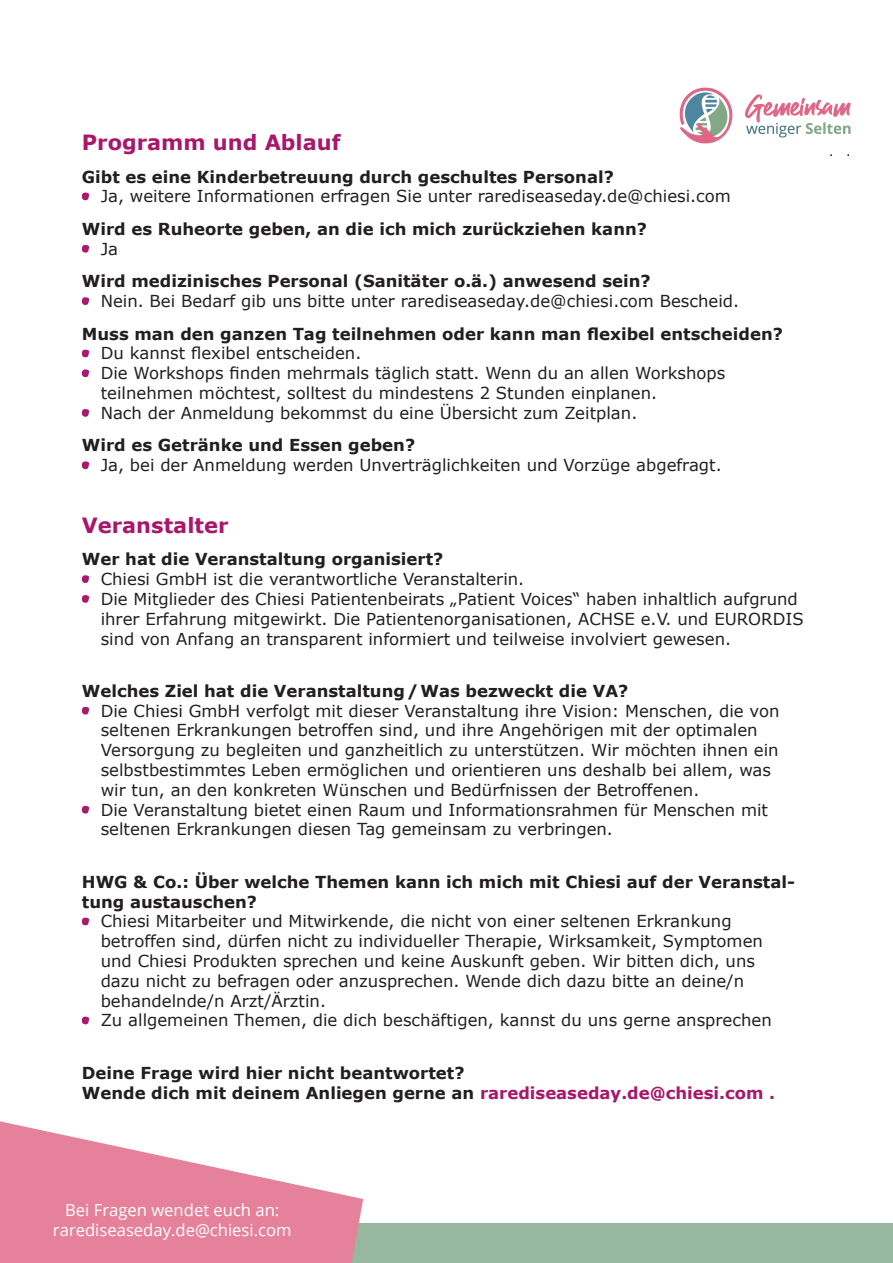
<style>
.page{position:relative;width:893px;height:1263px;background:#fff}
.page>*{position:absolute;margin:0;border:0;box-sizing:border-box;transform-origin:0 0}
.t1{font:700 21px "Verdana";color:#a9176b}
.t2{font:16.65px/20px "Open Sans";color:#fff;text-align:center}
.t3{font:16.5px/19.8px "Verdana";color:#231f20}
.t4{font:700 16.5px/19.8px "Verdana";color:#231f20}
.s1{color:#a9176b}
</style>
<div class="page">
<div style="left:323px;top:1223px;width:570px;height:40px;background:#97b89e"></div>
<svg style="left:0;top:1121px;width:363px;height:142px;fill:#e6819c"></svg>
<img style="left:679px;top:87px;width:172px;height:57px">
<svg style="left:82px;top:193px;width:7px;height:7px"></svg>
<svg style="left:82px;top:245px;width:7px;height:8px"></svg>
<svg style="left:82px;top:297px;width:7px;height:8px"></svg>
<svg style="left:82px;top:350px;width:7px;height:7px"></svg>
<svg style="left:82px;top:369px;width:7px;height:8px"></svg>
<svg style="left:82px;top:409px;width:7px;height:8px"></svg>
<svg style="left:82px;top:461px;width:7px;height:8px"></svg>
<svg style="left:82px;top:575px;width:7px;height:8px"></svg>
<svg style="left:82px;top:595px;width:7px;height:8px"></svg>
<svg style="left:82px;top:707px;width:7px;height:7px"></svg>
<svg style="left:82px;top:806px;width:7px;height:7px"></svg>
<svg style="left:82px;top:918px;width:7px;height:7px"></svg>
<svg style="left:82px;top:1017px;width:7px;height:7px"></svg>
<p class="t1" style="left:82px;top:129px;width:260px">Programm und Ablauf</p>
<p class="t4" style="left:82px;top:167px;width:534px">Gibt es eine Kinderbetreuung durch geschultes Personal?</p>
<p class="t3" style="left:101px;top:187px;width:632px">Ja, weitere Informationen erfragen Sie unter rarediseaseday.de@chiesi.com</p>
<p class="t4" style="left:82px;top:219px;width:567px">Wird es Ruheorte geben, an die ich mich zurückziehen kann?</p>
<p class="t3" style="left:101px;top:239px;width:19px">Ja</p>
<p class="t4" style="left:82px;top:271px;width:570px">Wird medizinisches Personal (Sanitäter o.ä.) anwesend sein?</p>
<p class="t3" style="left:101px;top:291px;width:640px">Nein. Bei Bedarf gib uns bitte unter rarediseaseday.de@chiesi.com Bescheid.</p>
<p class="t4" style="left:82px;top:324px;width:703px">Muss man den ganzen Tag teilnehmen oder kann man flexibel entscheiden?</p>
<p class="t3" style="left:101px;top:344px;width:626px">Du kannst flexibel entscheiden.<br>Die Workshops finden mehrmals täglich statt. Wenn du an allen Workshops teilnehmen möchtest, solltest du mindestens 2 Stunden einplanen.<br>Nach der Anmeldung bekommst du eine Übersicht zum Zeitplan.</p>
<p class="t4" style="left:82px;top:436px;width:335px">Wird es Getränke und Essen geben?</p>
<p class="t3" style="left:101px;top:456px;width:622px">Ja, bei der Anmeldung werden Unverträglichkeiten und Vorzüge abgefragt.</p>
<p class="t1" style="left:82px;top:511px;width:148px">Veranstalter</p>
<p class="t4" style="left:82px;top:549px;width:363px">Wer hat die Veranstaltung organisiert?</p>
<p class="t3" style="left:101px;top:569px;width:704px">Chiesi GmbH ist die verantwortliche Veranstalterin.<br>Die Mitglieder des Chiesi Patientenbeirats „Patient Voices“ haben inhaltlich aufgrund ihrer Erfahrung mitgewirkt. Die Patientenorganisationen, ACHSE e.V. und EURORDIS sind von Anfang an transparent informiert und teilweise involviert gewesen.</p>
<p class="t4" style="left:82px;top:681px;width:548px">Welches Ziel hat die Veranstaltung/Was bezweckt die VA?</p>
<p class="t3" style="left:101px;top:701px;width:680px">Die Chiesi GmbH verfolgt mit dieser Veranstaltung ihre Vision: Menschen, die von seltenen Erkrankungen betroffen sind, und ihre Angehörigen mit der optimalen Versorgung zu begleiten und ganzheitlich zu unterstützen. Wir möchten ihnen ein selbstbestimmtes Leben ermöglichen und orientieren uns deshalb bei allem, was wir tun, an den konkreten Wünschen und Bedürfnissen der Betroffenen.<br>Die Veranstaltung bietet einen Raum und Informationsrahmen für Menschen mit seltenen Erkrankungen diesen Tag gemeinsam zu verbringen.</p>
<p class="t4" style="left:82px;top:872px;width:715px">HWG &amp; Co.: Über welche Themen kann ich mich mit Chiesi auf der Veranstal&shy;tung austauschen?</p>
<p class="t3" style="left:101px;top:912px;width:673px">Chiesi Mitarbeiter und Mitwirkende, die nicht von einer seltenen Erkrankung betroffen sind, dürfen nicht zu individueller Therapie, Wirksamkeit, Symptomen und Chiesi Produkten sprechen und keine Auskunft geben. Wir bitten dich, uns dazu nicht zu befragen oder anzusprechen. Wende dich dazu bitte an deine/n behandelnde/n Arzt/Ärztin.<br>Zu allgemeinen Themen, die dich beschäftigen, kannst du uns gerne ansprechen</p>
<p class="t4" style="left:82px;top:1063px;width:695px">Deine Frage wird hier nicht beantwortet?<br>Wende dich mit deinem Anliegen gerne an <span class="s1">rarediseaseday.de@chiesi.com .</span></p>
<p class="t2" style="left:53px;top:1199px;width:240px">Bei Fragen wendet euch an: rarediseaseday.de@chiesi.com</p>
</div>
